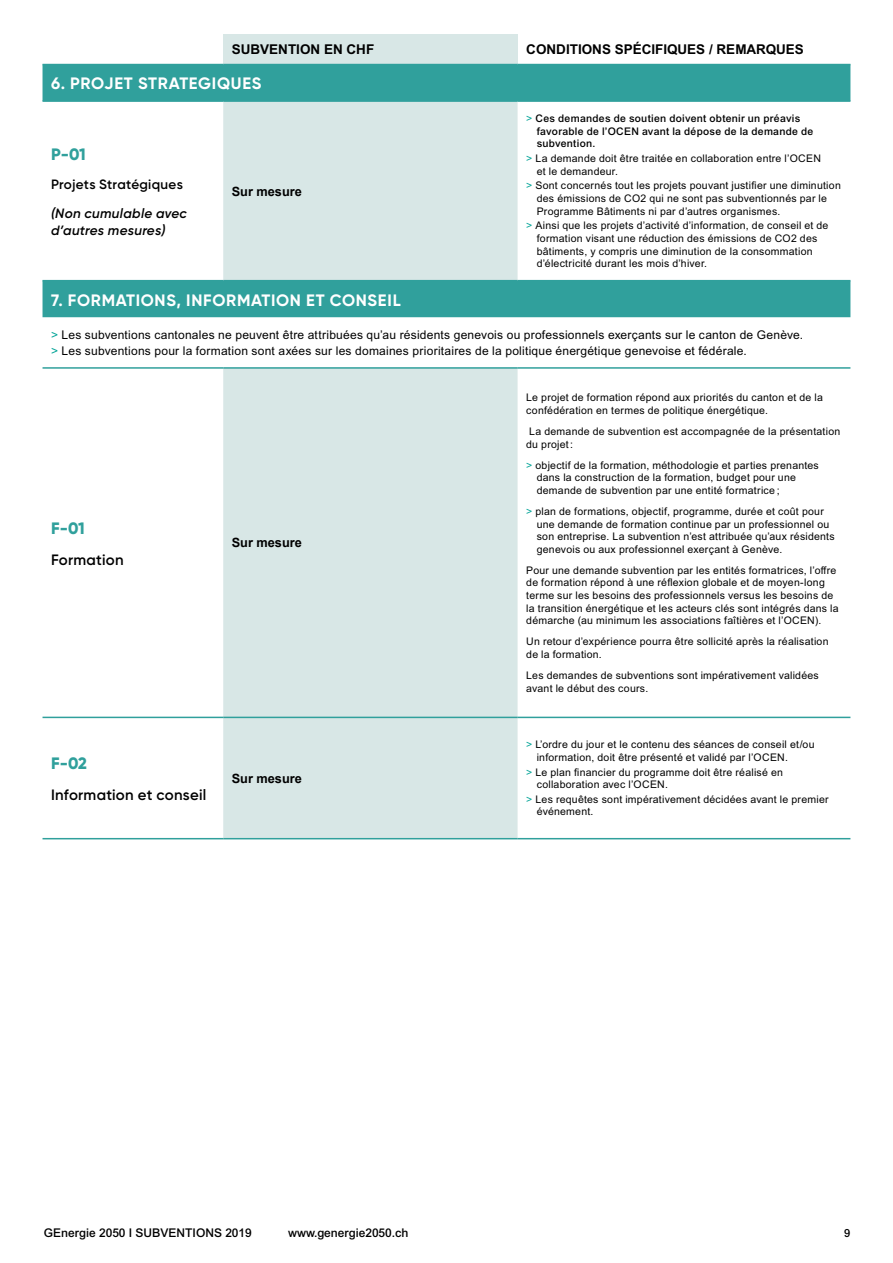
<style>
.page{position:relative;width:893px;height:1263px;background:#fff}
.page>*{position:absolute;margin:0;border:0;box-sizing:border-box;transform-origin:0 0}
.t1{font:700 16.5px "Gilroy";letter-spacing:.04em;color:#fff}
.t2{font:800 16.5px "Gilroy";color:#30a09c}
.t3{font:600 15px "Gilroy";letter-spacing:.015em;color:#000}
.t4{font:700 13.5px "Arial MT Pro";color:#000}
.t5{font:italic 600 13.5px/16.2px "Gilroy";letter-spacing:.02em;color:#000}
.t6{font:600 13.5px "Gilroy";letter-spacing:.015em;color:#000}
.t7{font:700 12.75px "Arial";color:#000}
.t8{font:12px/16.5px "Arial MT Pro";letter-spacing:.02em;color:#000}
.t9{font:500 12px "Arial MT Pro";color:#000}
.t10{font:500 11.25px "Arial MT Pro";color:#000}
.t11{font:10.5px/12.6px "Arial MT Pro";letter-spacing:.025em;color:#000}
.t12{font:500 10.5px/12.6px "Arial MT Pro";letter-spacing:.025em;color:#000}
.s1{font-weight:400;color:#00a396}
.s2{color:#00a396}
</style>
<div class="page">
<div style="left:223px;top:34px;width:295px;height:30px;background:#d8e7e6"></div>
<svg style="left:43px;top:65px;width:807px;height:252px;fill:#30a09c"></svg>
<svg style="left:223px;top:102px;width:295px;height:736px;background:#d2e5e4"></svg>
<svg style="left:518px;top:102px;width:332px;height:736px"></svg>
<hr style="left:43px;top:64px;width:180px;height:1px;background:#30a09c">
<hr style="left:223px;top:64px;width:295px;height:1px;background:#30a09c">
<hr style="left:518px;top:64px;width:332px;height:1px;background:#30a09c">
<hr style="left:43px;top:280px;width:180px;height:1px;background:#30a09c">
<hr style="left:223px;top:280px;width:295px;height:1px;background:#30a09c">
<hr style="left:518px;top:280px;width:332px;height:1px;background:#30a09c">
<hr style="left:43px;top:100px;width:180px;height:2px;background:#30a09c">
<hr style="left:43px;top:367px;width:180px;height:2px;background:#30a09c">
<hr style="left:43px;top:717px;width:180px;height:1px;background:#30a09c">
<hr style="left:43px;top:838px;width:180px;height:1px;background:#30a09c">
<hr style="left:223px;top:100px;width:295px;height:2px;background:#30a09c">
<hr style="left:223px;top:367px;width:295px;height:2px;background:#30a09c">
<hr style="left:223px;top:717px;width:295px;height:1px;background:#30a09c">
<hr style="left:223px;top:838px;width:295px;height:1px;background:#30a09c">
<hr style="left:518px;top:100px;width:332px;height:2px;background:#30a09c">
<hr style="left:518px;top:367px;width:332px;height:2px;background:#30a09c">
<hr style="left:518px;top:717px;width:332px;height:1px;background:#30a09c">
<hr style="left:518px;top:838px;width:332px;height:1px;background:#30a09c">
<p class="t4" style="left:232px;top:41px;width:144px">SUBVENTION EN CHF</p>
<p class="t4" style="left:526px;top:41px;width:279px">CONDITIONS SPÉCIFIQUES / REMARQUES</p>
<h1 class="t1" style="left:51px;top:73px;width:212px">6. PROJET STRATEGIQUES</h1>
<h1 class="t2" style="left:51px;top:144px;width:36px">P-01</h1>
<p class="t6" style="left:51px;top:176px;width:133px">Projets Stratégiques</p>
<p class="t5" style="left:51px;top:205px;width:137px">(Non cumulable avec d’autres mesures)</p>
<p class="t7" style="left:232px;top:183px;width:72px">Sur mesure</p>
<p class="t12" style="left:537px;top:113px;width:278px;text-indent:-10px"><span class="s1">&gt;</span> Ces demandes de soutien doivent obtenir un préavis favorable de l’OCEN avant la dépose de la demande de subvention.</p>
<p class="t11" style="left:537px;top:153px;width:286px;text-indent:-10px"><span class="s2">&gt;</span> La demande doit être traitée en collaboration entre l’OCEN et le demandeur.</p>
<p class="t11" style="left:537px;top:180px;width:306px;text-indent:-10px"><span class="s2">&gt;</span> Sont concernés tout les projets pouvant justifier une diminution des émissions de CO2 qui ne sont pas subventionnés par le<br>Programme Bâtiments ni par d’autres organismes.</p>
<p class="t11" style="left:537px;top:220px;width:293px;text-indent:-10px"><span class="s2">&gt;</span> Ainsi que les projets d’activité d’information, de conseil et de formation visant une réduction des émissions de CO2 des bâtiments, y compris une diminution de la consommation d’électricité durant les mois d’hiver.</p>
<h1 class="t1" style="left:51px;top:289px;width:351px">7. FORMATIONS, INFORMATION ET CONSEIL</h1>
<p class="t8" style="left:51px;top:327px;width:754px"><span class="s2">&gt;</span> Les subventions cantonales ne peuvent être attribuées qu’au résidents genevois ou professionnels exerçants sur le canton de Genève. <span class="s2">&gt;</span> Les subventions pour la formation sont axées sur les domaines prioritaires de la politique énergétique genevoise et fédérale.</p>
<h1 class="t2" style="left:51px;top:518px;width:35px">F-01</h1>
<h2 class="t3" style="left:51px;top:550px;width:74px">Formation</h2>
<p class="t7" style="left:232px;top:534px;width:72px">Sur mesure</p>
<h1 class="t2" style="left:51px;top:753px;width:38px">F-02</h1>
<h2 class="t3" style="left:51px;top:785px;width:157px">Information et conseil</h2>
<p class="t7" style="left:232px;top:770px;width:72px">Sur mesure</p>
<p class="t11" style="left:526px;top:392px;width:298px">Le projet de formation répond aux priorités du canton et de la confédération en termes de politique énergétique.</p>
<p class="t11" style="left:526px;top:425px;width:316px">La demande de subvention est accompagnée de la présentation du projet :</p>
<p class="t11" style="left:537px;top:459px;width:284px;text-indent:-10px"><span class="s2">&gt;</span> objectif de la formation, méthodologie et parties prenantes dans la construction de la formation, budget pour une demande de subvention par une entité formatrice ;</p>
<p class="t11" style="left:537px;top:505px;width:299px;text-indent:-10px"><span class="s2">&gt;</span> plan de formations, objectif, programme, durée et coût pour une demande de formation continue par un professionnel ou son entreprise. La subvention n’est attribuée qu’aux résidents genevois ou aux professionnel exerçant à Genève.</p>
<p class="t11" style="left:526px;top:564px;width:314px">Pour une demande subvention par les entités formatrices, l’offre de formation répond à une réflexion globale et de moyen-long terme sur les besoins des professionnels versus les besoins de la transition énergétique et les acteurs clés sont intégrés dans la démarche (au minimum les associations faîtières et l’OCEN).</p>
<p class="t11" style="left:526px;top:636px;width:304px">Un retour d’expérience pourra être sollicité après la réalisation de la formation.</p>
<p class="t11" style="left:526px;top:670px;width:294px">Les demandes de subventions sont impérativement validées avant le début des cours.</p>
<p class="t11" style="left:537px;top:739px;width:279px;text-indent:-10px"><span class="s2">&gt;</span> L’ordre du jour et le contenu des séances de conseil et/ou information, doit être présenté et validé par l’OCEN.</p>
<p class="t11" style="left:537px;top:766px;width:248px;text-indent:-10px"><span class="s2">&gt;</span> Le plan financier du programme doit être réalisé en collaboration avec l’OCEN.</p>
<p class="t11" style="left:537px;top:793px;width:293px;text-indent:-10px"><span class="s2">&gt;</span> Les requêtes sont impérativement décidées avant le premier événement.</p>
<p class="t9" style="left:44px;top:1226px;width:209px">GEnergie 2050 I SUBVENTIONS 2019</p>
<p class="t9" style="left:288px;top:1226px;width:122px">www.genergie2050.ch</p>
<p class="t10" style="left:844px;top:1226px;width:8px">9</p>
</div>
